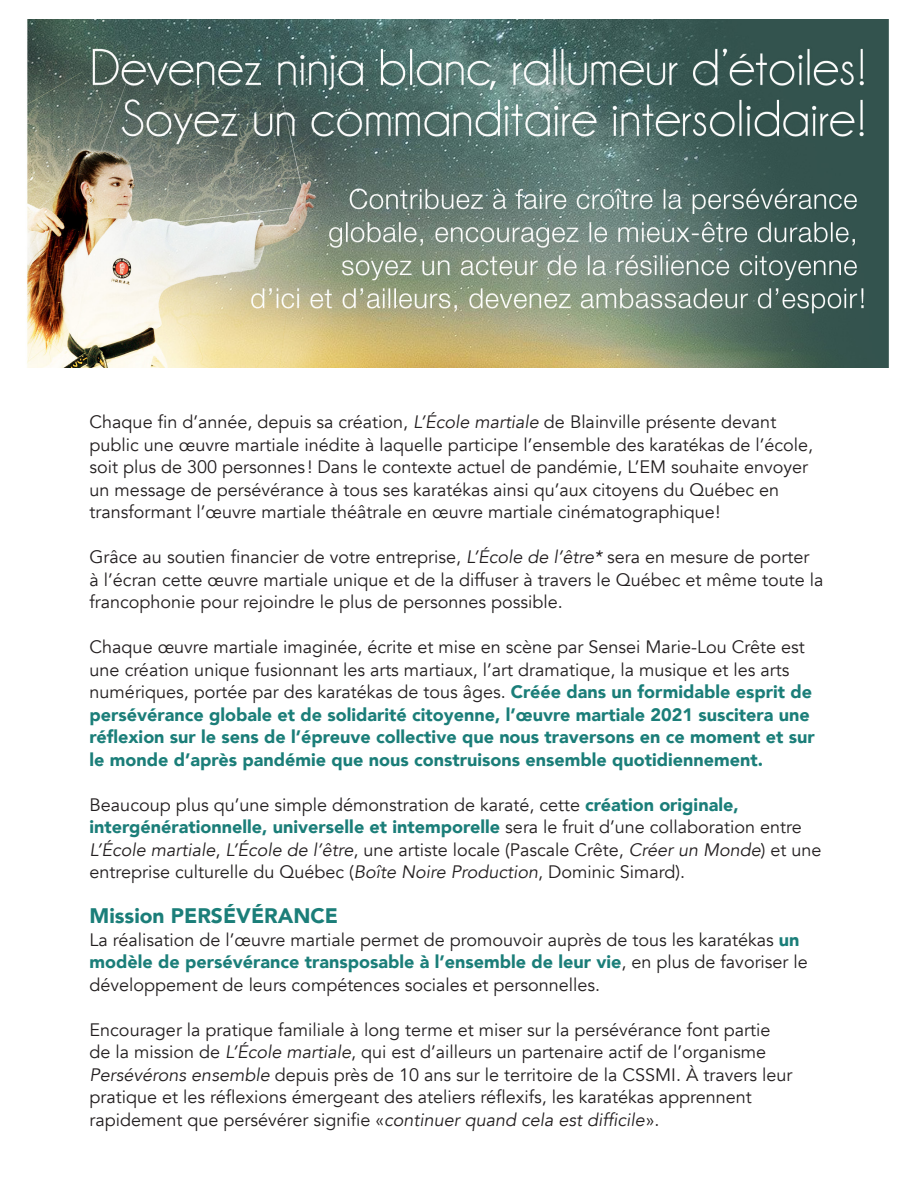
<style>
.page{position:relative;width:918px;height:1188px;background:#fff}
.page>*{position:absolute;margin:0;border:0;box-sizing:border-box;transform-origin:0 0}
.t1{font:900 21px "Avenir";color:#1b7e79}
.t2{font:18px/22.5px "Avenir";color:#231f20}
.t3{font:900 18px/22.5px "Avenir";color:#1b7e79}
.s1{font-style:italic}
.s2{font-weight:400;color:#231f20}
.s3{font-weight:900;color:#1b7e79}
</style>
<div class="page">
<img style="left:27px;top:20px;width:862px;height:347px">
<p class="t2" style="left:90px;top:411px;width:725px">Chaque fin d’année, depuis sa création, <span class="s1">L’École martiale</span> de Blainville présente devant public une œuvre martiale inédite à laquelle participe l’ensemble des karatékas de l’école, soit plus de 300 personnes ! Dans le contexte actuel de pandémie, L’EM souhaite envoyer un message de persévérance à tous ses karatékas ainsi qu’aux citoyens du Québec en transformant l’œuvre martiale théâtrale en œuvre martiale cinématographique!</p>
<p class="t2" style="left:90px;top:546px;width:735px">Grâce au soutien financier de votre entreprise, <span class="s1">L’École de l’être*</span> sera en mesure de porter<br>à l’écran cette œuvre martiale unique et de la diffuser à travers le Québec et même toute la francophonie pour rejoindre le plus de personnes possible.</p>
<p class="t3" style="left:90px;top:635px;width:727px"><span class="s2">Chaque œuvre martiale imaginée, écrite et mise en scène par Sensei Marie-Lou Crête est une création unique fusionnant les arts martiaux, l’art dramatique, la musique et les arts numériques, portée par des karatékas de tous âges.</span> Créée dans un formidable esprit de persévérance globale et de solidarité citoyenne, l’œuvre martiale 2021 suscitera une réflexion sur le sens de l’épreuve collective que nous traversons en ce moment et sur le monde d’après pandémie que nous construisons ensemble quotidiennement.</p>
<p class="t2" style="left:90px;top:794px;width:733px">Beaucoup plus qu’une simple démonstration de karaté, cette <span class="s3">création originale, intergénérationnelle, universelle et intemporelle</span> sera le fruit d’une collaboration entre <span class="s1">L’École martiale</span>, <span class="s1">L’École de l’être</span>, une artiste locale (Pascale Crête, <span class="s1">Créer un Monde</span>) et une entreprise culturelle du Québec (<span class="s1">Boîte Noire Production</span>, Dominic Simard).</p>
<p class="t1" style="left:90px;top:898px;width:250px">Mission PERSÉVÉRANCE</p>
<p class="t2" style="left:90px;top:929px;width:720px">La réalisation de l’œuvre martiale permet de promouvoir auprès de tous les karatékas <span class="s3">un modèle de persévérance transposable à l’ensemble de leur vie</span>, en plus de favoriser le développement de leurs compétences sociales et personnelles.</p>
<p class="t2" style="left:90px;top:1019px;width:704px">Encourager la pratique familiale à long terme et miser sur la persévérance font partie de la mission de <span class="s1">L’École martiale</span>, qui est d’ailleurs un partenaire actif de l’organisme <span class="s1">Persévérons ensemble</span> depuis près de 10 ans sur le territoire de la CSSMI. À travers leur pratique et les réflexions émergeant des ateliers réflexifs, les karatékas apprennent rapidement que persévérer signifie «<span class="s1">continuer quand cela est difficile</span>».</p>
</div>
